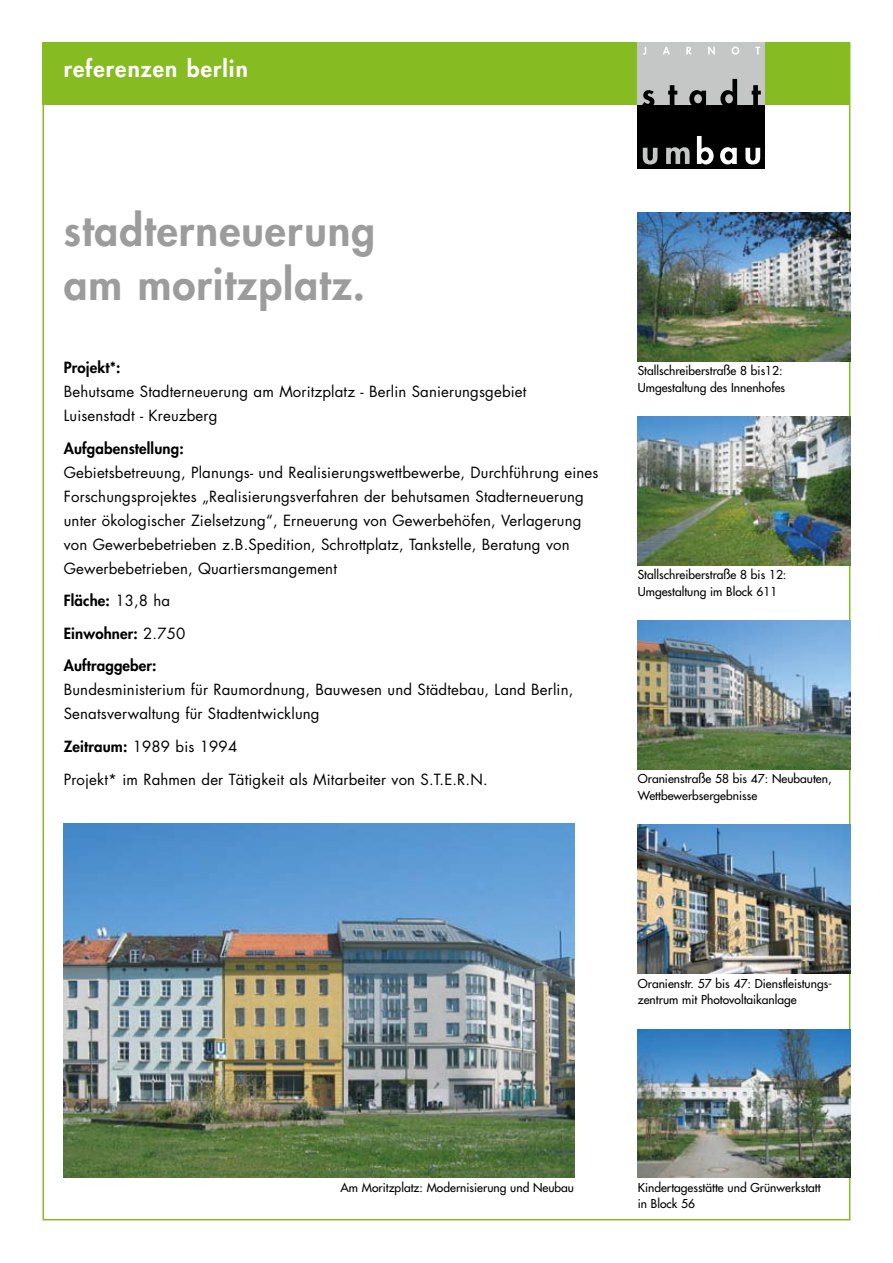
<style>
.page{position:relative;width:893px;height:1263px;background:#fff}
.page>*{position:absolute;margin:0;border:0;box-sizing:border-box;transform-origin:0 0}
.t1{font:800 42px/54px "Futura";letter-spacing:.025em;color:#9c9c9c}
.t2{font:800 22.5px "Futura";letter-spacing:.05em;color:#fff}
.t3{font:15px/24px "Futura";letter-spacing:.01em;color:#000}
.t4{font:800 15px/32.5px "Futura";letter-spacing:.01em;color:#000}
.t5{font:12px/16.5px "Futura";color:#000}
.s1{font-weight:400}
.s2{font-weight:800}
</style>
<div class="page">
<div style="left:43px;top:43px;width:807px;height:62px;background:#86bc22"></div>
<img style="left:638px;top:213px;width:212px;height:148px">
<img style="left:638px;top:417px;width:212px;height:149px">
<img style="left:638px;top:621px;width:212px;height:149px">
<img style="left:638px;top:825px;width:212px;height:149px">
<img style="left:638px;top:1029px;width:212px;height:149px">
<img style="left:64px;top:823px;width:510px;height:355px">
<div style="left:638px;top:43px;width:127px;height:126px;background:#c5c6c6"></div>
<div style="left:638px;top:105px;width:127px;height:64px;background:#000"></div>
<svg style="left:643px;top:47px;width:3px;height:8px"></svg>
<svg style="left:663px;top:47px;width:7px;height:7px"></svg>
<svg style="left:686px;top:47px;width:5px;height:7px"></svg>
<svg style="left:708px;top:47px;width:7px;height:8px"></svg>
<svg style="left:732px;top:47px;width:7px;height:8px"></svg>
<svg style="left:755px;top:47px;width:5px;height:7px"></svg>
<svg style="left:642px;top:90px;width:12px;height:15px"></svg>
<svg style="left:668px;top:85px;width:9px;height:20px"></svg>
<svg style="left:689px;top:90px;width:17px;height:15px"></svg>
<svg style="left:720px;top:79px;width:17px;height:26px"></svg>
<svg style="left:752px;top:85px;width:9px;height:20px"></svg>
<svg style="left:643px;top:148px;width:14px;height:16px"></svg>
<svg style="left:666px;top:147px;width:24px;height:17px"></svg>
<svg style="left:697px;top:136px;width:17px;height:28px"></svg>
<svg style="left:720px;top:147px;width:17px;height:17px"></svg>
<svg style="left:745px;top:148px;width:15px;height:16px"></svg>
<h2 class="t2" style="left:64px;top:54px;width:186px">referenzen berlin</h2>
<h1 class="t1" style="left:64px;top:203px;width:313px">stadterneuerung am moritzplatz.</h1>
<p class="t4" style="left:64px;top:351px;width:58px">Projekt*:</p>
<p class="t3" style="left:64px;top:380px;width:464px">Behutsame Stadterneuerung am Moritzplatz - Berlin Sanierungsgebiet<br>Luisenstadt - Kreuzberg</p>
<p class="t4" style="left:64px;top:432px;width:121px">Aufgabenstellung:</p>
<p class="t3" style="left:64px;top:460px;width:536px">Gebietsbetreuung, Planungs- und Realisierungswettbewerbe, Durchführung eines Forschungsprojektes „Realisierungsverfahren der behutsamen Stadterneuerung unter ökologischer Zielsetzung“, Erneuerung von Gewerbehöfen, Verlagerung von Gewerbebetrieben z.B.Spedition, Schrottplatz, Tankstelle, Beratung von Gewerbebetrieben, Quartiersmangement</p>
<p class="t4" style="left:64px;top:584px;width:123px">Fläche: <span class="s1">13,8 ha<br></span>Einwohner: <span class="s1">2.750<br></span>Auftraggeber:</p>
<p class="t3" style="left:64px;top:678px;width:511px">Bundesministerium für Raumordnung, Bauwesen und Städtebau, Land Berlin,<br>Senatsverwaltung für Stadtentwicklung</p>
<p class="t3" style="left:64px;top:730px;width:425px;line-height:32.5px"><span class="s2">Zeitraum:</span> 1989 bis 1994<br>Projekt* im Rahmen der Tätigkeit als Mitarbeiter von S.T.E.R.N.</p>
<p class="t5" style="left:638px;top:362px;width:149px">Stallschreiberstraße 8 bis12:<br>Umgestaltung des Innenhofes</p>
<p class="t5" style="left:638px;top:567px;width:150px">Stallschreiberstraße 8 bis 12:<br>Umgestaltung im Block 611</p>
<p class="t5" style="left:638px;top:771px;width:195px">Oranienstraße 58 bis 47: Neubauten,<br>Wettbewerbsergebnisse</p>
<p class="t5" style="left:638px;top:975px;width:195px">Oranienstr. 57 bis 47: Dienstleistungs&shy;zentrum mit Photovoltaik-anlage</p>
<p class="t5" style="left:340px;top:1179px;width:235px">Am Moritzplatz: Modernisierung und Neubau</p>
<p class="t5" style="left:638px;top:1179px;width:184px">Kindertagesstätte und Grünwerkstatt in Block 56</p>
</div>
